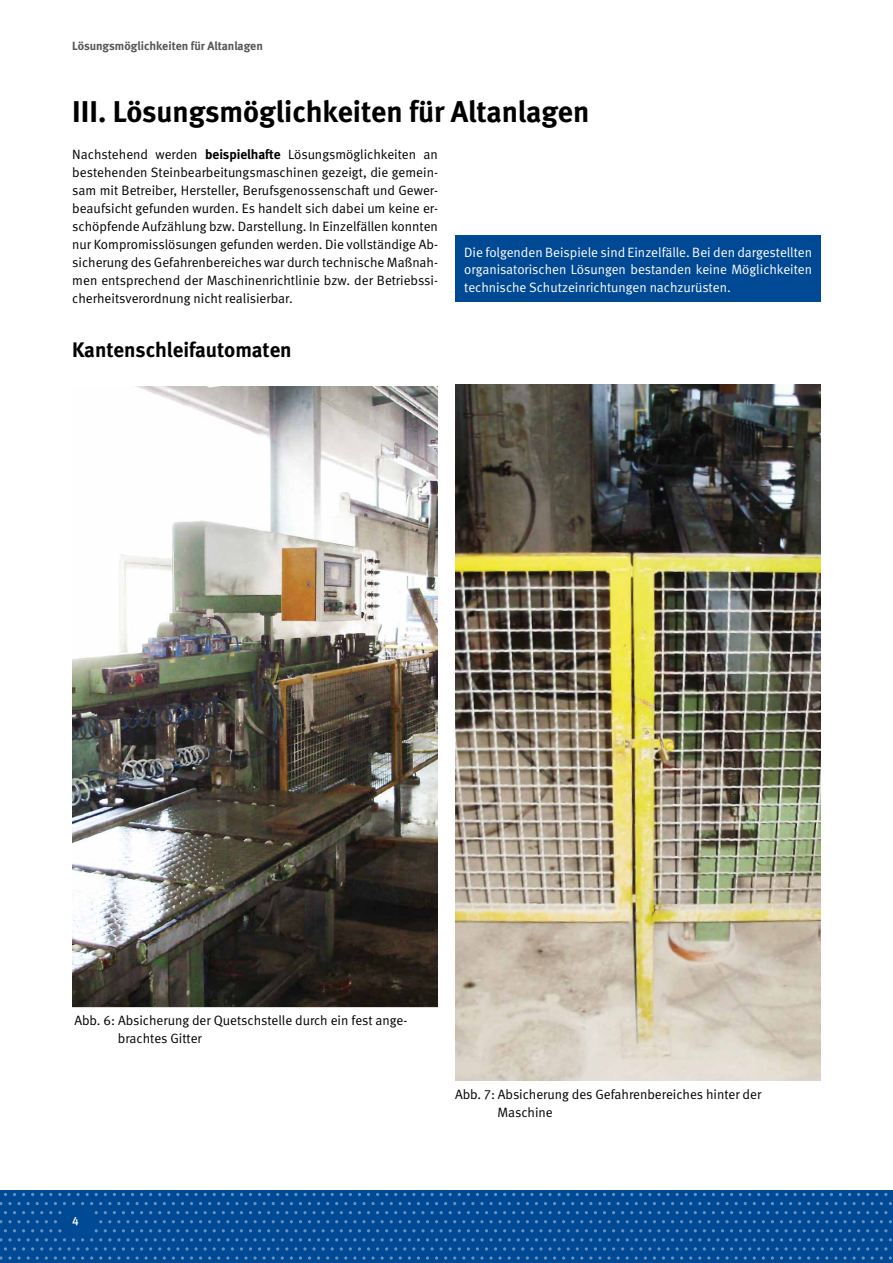
<style>
.page{position:relative;width:893px;height:1263px;background:#fff}
.page>*{position:absolute;margin:0;border:0;box-sizing:border-box;transform-origin:0 0}
.t1{font:700 30px "DGUV Meta";letter-spacing:-.005em;color:#000}
.t2{font:700 21px "DGUV Meta";color:#000}
.t3{font:13.5px/18px "DGUV Meta";color:#000}
.t4{font:13.5px/18px "DGUV Meta";color:#fff;text-align:justify}
.t5{font:700 12px "DGUV Meta";letter-spacing:-.005em;color:#575656}
.t6{font:500 12px "DGUV Meta";color:#fff}
.s1{font-weight:700}
</style>
<div class="page">
<div style="left:455px;top:235px;width:366px;height:67px;background:#004994"></div>
<div style="left:0;top:1191px;width:893px;height:72px;background:#004994"></div>
<svg style="left:235px;top:1202px;width:31px;height:3px"></svg>
<svg style="left:362px;top:1202px;width:22px;height:3px"></svg>
<svg style="left:480px;top:1202px;width:22px;height:3px"></svg>
<svg style="left:598px;top:1202px;width:22px;height:3px"></svg>
<svg style="left:716px;top:1202px;width:22px;height:3px"></svg>
<svg style="left:834px;top:1202px;width:31px;height:3px"></svg>
<svg style="left:235px;top:1220px;width:31px;height:3px"></svg>
<svg style="left:362px;top:1220px;width:22px;height:3px"></svg>
<svg style="left:480px;top:1220px;width:22px;height:3px"></svg>
<svg style="left:598px;top:1220px;width:22px;height:3px"></svg>
<svg style="left:716px;top:1220px;width:22px;height:3px"></svg>
<svg style="left:834px;top:1220px;width:31px;height:3px"></svg>
<svg style="left:235px;top:1238px;width:31px;height:3px"></svg>
<svg style="left:362px;top:1238px;width:22px;height:3px"></svg>
<svg style="left:480px;top:1238px;width:22px;height:3px"></svg>
<svg style="left:598px;top:1238px;width:22px;height:3px"></svg>
<svg style="left:716px;top:1238px;width:22px;height:3px"></svg>
<svg style="left:834px;top:1238px;width:31px;height:3px"></svg>
<svg style="left:172px;top:1256px;width:3px;height:4px"></svg>
<svg style="left:181px;top:1256px;width:3px;height:4px"></svg>
<svg style="left:190px;top:1256px;width:3px;height:4px"></svg>
<svg style="left:199px;top:1256px;width:3px;height:4px"></svg>
<svg style="left:235px;top:1256px;width:31px;height:4px"></svg>
<svg style="left:290px;top:1256px;width:3px;height:4px"></svg>
<svg style="left:299px;top:1256px;width:3px;height:4px"></svg>
<svg style="left:308px;top:1256px;width:3px;height:4px"></svg>
<svg style="left:317px;top:1256px;width:3px;height:4px"></svg>
<svg style="left:362px;top:1256px;width:22px;height:4px"></svg>
<svg style="left:408px;top:1256px;width:3px;height:4px"></svg>
<svg style="left:417px;top:1256px;width:3px;height:4px"></svg>
<svg style="left:426px;top:1256px;width:3px;height:4px"></svg>
<svg style="left:435px;top:1256px;width:3px;height:4px"></svg>
<svg style="left:444px;top:1256px;width:3px;height:4px"></svg>
<svg style="left:480px;top:1256px;width:22px;height:4px"></svg>
<svg style="left:526px;top:1256px;width:3px;height:4px"></svg>
<svg style="left:535px;top:1256px;width:3px;height:4px"></svg>
<svg style="left:544px;top:1256px;width:3px;height:4px"></svg>
<svg style="left:553px;top:1256px;width:3px;height:4px"></svg>
<svg style="left:562px;top:1256px;width:3px;height:4px"></svg>
<svg style="left:598px;top:1256px;width:22px;height:4px"></svg>
<svg style="left:644px;top:1256px;width:3px;height:4px"></svg>
<svg style="left:653px;top:1256px;width:3px;height:4px"></svg>
<svg style="left:662px;top:1256px;width:3px;height:4px"></svg>
<svg style="left:671px;top:1256px;width:3px;height:4px"></svg>
<svg style="left:680px;top:1256px;width:3px;height:4px"></svg>
<svg style="left:716px;top:1256px;width:22px;height:4px"></svg>
<svg style="left:762px;top:1256px;width:3px;height:4px"></svg>
<svg style="left:771px;top:1256px;width:3px;height:4px"></svg>
<svg style="left:780px;top:1256px;width:3px;height:4px"></svg>
<svg style="left:789px;top:1256px;width:3px;height:4px"></svg>
<svg style="left:798px;top:1256px;width:3px;height:4px"></svg>
<svg style="left:834px;top:1256px;width:31px;height:4px"></svg>
<svg style="left:880px;top:1256px;width:3px;height:4px"></svg>
<svg style="left:889px;top:1256px;width:3px;height:4px"></svg>
<svg style="left:176px;top:1193px;width:22px;height:3px"></svg>
<svg style="left:294px;top:1193px;width:31px;height:3px"></svg>
<svg style="left:421px;top:1193px;width:22px;height:3px"></svg>
<svg style="left:539px;top:1193px;width:22px;height:3px"></svg>
<svg style="left:657px;top:1193px;width:22px;height:3px"></svg>
<svg style="left:775px;top:1193px;width:31px;height:3px"></svg>
<svg style="left:176px;top:1211px;width:22px;height:3px"></svg>
<svg style="left:294px;top:1211px;width:31px;height:3px"></svg>
<svg style="left:421px;top:1211px;width:22px;height:3px"></svg>
<svg style="left:539px;top:1211px;width:22px;height:3px"></svg>
<svg style="left:657px;top:1211px;width:22px;height:3px"></svg>
<svg style="left:775px;top:1211px;width:31px;height:3px"></svg>
<svg style="left:176px;top:1229px;width:22px;height:3px"></svg>
<svg style="left:294px;top:1229px;width:31px;height:3px"></svg>
<svg style="left:421px;top:1229px;width:22px;height:3px"></svg>
<svg style="left:539px;top:1229px;width:22px;height:3px"></svg>
<svg style="left:657px;top:1229px;width:22px;height:3px"></svg>
<svg style="left:775px;top:1229px;width:31px;height:3px"></svg>
<svg style="left:176px;top:1247px;width:22px;height:3px"></svg>
<svg style="left:294px;top:1247px;width:31px;height:3px"></svg>
<svg style="left:421px;top:1247px;width:22px;height:3px"></svg>
<svg style="left:539px;top:1247px;width:22px;height:3px"></svg>
<svg style="left:657px;top:1247px;width:22px;height:3px"></svg>
<svg style="left:775px;top:1247px;width:31px;height:3px"></svg>
<svg style="left:0;top:1202px;width:21px;height:3px"></svg>
<svg style="left:117px;top:1202px;width:22px;height:3px"></svg>
<svg style="left:0;top:1220px;width:21px;height:3px"></svg>
<svg style="left:117px;top:1220px;width:22px;height:3px"></svg>
<svg style="left:0;top:1238px;width:21px;height:3px"></svg>
<svg style="left:117px;top:1238px;width:22px;height:3px"></svg>
<svg style="left:0;top:1256px;width:21px;height:4px"></svg>
<svg style="left:54px;top:1256px;width:3px;height:4px"></svg>
<svg style="left:63px;top:1256px;width:3px;height:4px"></svg>
<svg style="left:72px;top:1256px;width:3px;height:4px"></svg>
<svg style="left:81px;top:1256px;width:3px;height:4px"></svg>
<svg style="left:117px;top:1256px;width:22px;height:4px"></svg>
<svg style="left:58px;top:1193px;width:22px;height:3px"></svg>
<svg style="left:58px;top:1247px;width:22px;height:3px"></svg>
<img style="left:72px;top:386px;width:366px;height:621px">
<img style="left:455px;top:385px;width:366px;height:695px">
<p class="t5" style="left:72px;top:39px;width:192px">Lösungsmöglichkeiten für Altanlagen</p>
<h1 class="t1" style="left:72px;top:94px;width:519px">III. Lösungsmöglichkeiten für Altanlagen</h1>
<p class="t3" style="left:72px;top:146px;width:367px;text-align:justify">Nachstehend werden <span class="s1">beispielhafte</span> Lösungsmöglichkeiten an bestehenden Steinbearbeitungsmaschinen gezeigt, die gemein&shy;sam mit Betreiber, Hersteller, Berufsgenossenschaft und Gewer&shy;beaufsicht gefunden wurden. Es handelt sich dabei um keine er&shy;schöpfende Aufzählung bzw. Darstellung. In Einzelfällen konnten nur Kompromisslösungen gefunden werden. Die vollständige Ab&shy;sicherung des Gefahrenbereiches war durch technische Maßnah&shy;men entsprechend der Maschinenrichtlinie bzw. der Betriebssi&shy;cherheitsverordnung nicht realisierbar.</p>
<h2 class="t2" style="left:72px;top:337px;width:221px">Kantenschleifautomaten</h2>
<p class="t4" style="left:464px;top:243px;width:349px">Die folgenden Beispiele sind Einzelfälle. Bei den dargestellten organisatorischen Lösungen bestanden keine Möglichkeiten technische Schutzeinrichtungen nachzurüsten.</p>
<p class="t3" style="left:118px;top:1012px;width:291px;text-indent:-44px">Abb. 6: Absicherung der Quetschstelle durch ein fest ange&shy;brachtes Gitter</p>
<p class="t6" style="left:72px;top:1213px;width:8px">4</p>
<p class="t3" style="left:497px;top:1086px;width:265px;text-indent:-43px">Abb. 7: Absicherung des Gefahrenbereiches hinter der<br>Maschine</p>
</div>
